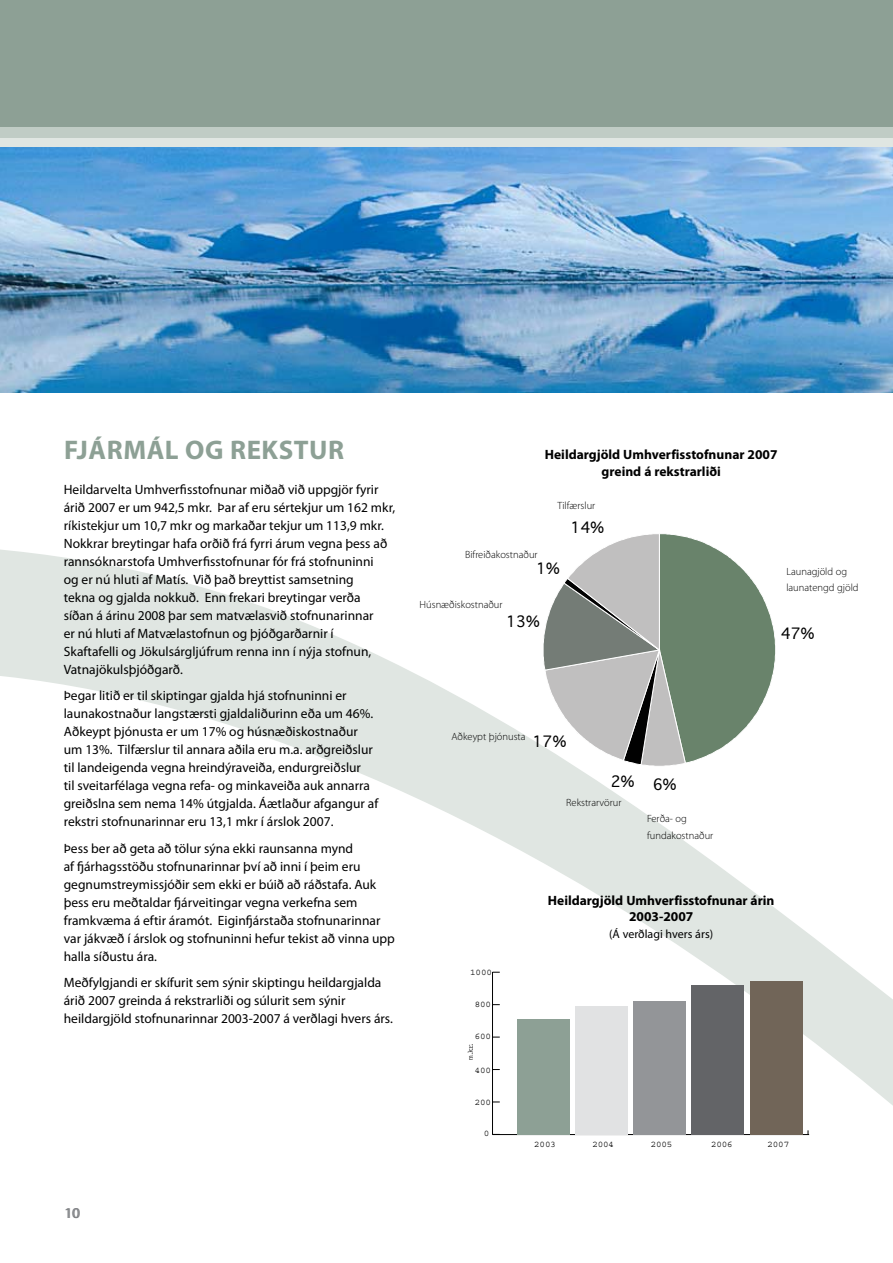
<style>
.page{position:relative;width:893px;height:1263px;background:#fff}
.page>*{position:absolute;margin:0;border:0;box-sizing:border-box;transform-origin:0 0}
.t1{font:700 27px "Myriad Pro";letter-spacing:.02em;color:#8da095}
.t2{font:15px "Geneva";color:#010101}
.t3{font:15px "Myriad Pro";color:#808285}
.t4{font:13.5px/18px "Myriad Pro";color:#000}
.t5{font:700 13.5px/16.5px "Myriad Pro";color:#000;text-align:center}
.t6{font:12px "Myriad Pro";color:#000}
.t7{font:300 10.5px/16.5px "Myriad Pro";color:#000}
.t8{font:9.15px "Courier";letter-spacing:-.01em;color:#000}
.t9{font:7.65px "Courier";color:#000}
</style>
<div class="page">
<svg style="left:0;top:549px;width:893px;height:587px"></svg>
<div style="left:0;top:0;width:893px;height:128px;background:#8da095"></div>
<div style="left:0;top:128px;width:893px;height:10px;background:#c0ccc5"></div>
<div style="left:0;top:138px;width:893px;height:11px;background:#e0e6e2"></div>
<svg style="left:542px;top:534px;width:234px;height:233px"></svg>
<img style="left:0;top:148px;width:893px;height:244px">
<hr style="left:492px;top:1134px;width:317px;height:1px;background:#000">
<hr style="left:492px;top:972px;width:1px;height:162px;background:#000">
<div style="left:691px;top:985px;width:53px;height:149px;background:#636467"></div>
<div style="left:750px;top:981px;width:52px;height:153px;background:#716558"></div>
<div style="left:633px;top:1000px;width:52px;height:134px;background:#939598"></div>
<div style="left:575px;top:1005px;width:52px;height:129px;background:#e1e2e3"></div>
<div style="left:517px;top:1019px;width:52px;height:115px;background:#8da095"></div>
<h1 class="t1" style="left:64px;top:433px;width:282px">FJÁRMÁL OG REKSTUR</h1>
<p class="t4" style="left:64px;top:480px;width:333px">Heildarvelta Umhverfisstofnunar miðað við uppgjör fyrir árið 2007 er um 942,5 mkr. Þar af eru sértekjur um 162 mkr, ríkistekjur um 10,7 mkr og markaðar tekjur um 113,9 mkr.<br>Nokkrar breytingar hafa orðið frá fyrri árum vegna þess að rannsóknarstofa Umhverfisstofnunar fór frá stofnuninni<br>og er nú hluti af Matís. Við það breyttist samsetning<br>tekna og gjalda nokkuð. Enn frekari breytingar verða<br>síðan á árinu 2008 þar sem matvælasvið stofnunarinnar<br>er nú hluti af Matvælastofnun og þjóðgarðarnir í<br>Skaftafelli og Jökulsárgljúfrum renna inn í nýja stofnun, Vatnajökulsþjóðgarð.</p>
<p class="t4" style="left:64px;top:686px;width:316px">Þegar litið er til skiptingar gjalda hjá stofnuninni er launakostnaður langstærsti gjaldaliðurinn eða um 46%.<br>Aðkeypt þjónusta er um 17% og húsnæðiskostnaður um 13%. Tilfærslur til annara aðila eru m.a. arðgreiðslur til landeigenda vegna hreindýraveiða, endurgreiðslur<br>til sveitarfélaga vegna refa- og minkaveiða auk annarra greiðslna sem nema 14% útgjalda. Áætlaður afgangur af rekstri stofnunarinnar eru 13,1 mkr í árslok 2007.</p>
<p class="t4" style="left:64px;top:839px;width:333px">Þess ber að geta að tölur sýna ekki raunsanna mynd<br>af fjárhagsstöðu stofnunarinnar því að inni í þeim eru gegnumstreymissjóðir sem ekki er búið að ráðstafa. Auk þess eru meðtaldar fjárveitingar vegna verkefna sem framkvæma á eftir áramót. Eiginfjárstaða stofnunarinnar var jákvæð í árslok og stofnuninni hefur tekist að vinna upp halla síðustu ára.</p>
<p class="t4" style="left:64px;top:973px;width:331px">Meðfylgjandi er skífurit sem sýnir skiptingu heildargjalda árið 2007 greinda á rekstrarliði og súlurit sem sýnir heildargjöld stofnunarinnar 2003-2007 á verðlagi hvers árs.</p>
<p class="t3" style="left:65px;top:1204px;width:17px">10</p>
<p class="t5" style="left:545px;top:446px;width:234px">Heildargjöld Umhverfisstofnunar 2007 greind á rekstrarliði</p>
<p class="t7" style="left:557px;top:497px;width:39px">Tilfærslur</p>
<p class="t7" style="left:465px;top:546px;width:74px">Bifreiðakostnaður</p>
<p class="t7" style="left:420px;top:596px;width:85px">Húsnæðiskostnaður</p>
<p class="t2" style="left:536px;top:559px;width:25px">1%</p>
<p class="t2" style="left:506px;top:612px;width:35px">13%</p>
<p class="t2" style="left:570px;top:518px;width:35px">14%</p>
<p class="t7" style="left:451px;top:728px;width:76px">Aðkeypt þjónusta</p>
<p class="t2" style="left:533px;top:732px;width:35px">17%</p>
<p class="t2" style="left:611px;top:773px;width:67px">2% 6%</p>
<p class="t7" style="left:566px;top:794px;width:57px">Rekstrarvörur</p>
<p class="t7" style="left:647px;top:810px;width:68px">Ferða- og fundakostnaður</p>
<p class="t7" style="left:786px;top:563px;width:74px">Launagjöld og launatengd gjöld</p>
<p class="t2" style="left:781px;top:624px;width:35px">47%</p>
<p class="t8" style="left:470px;top:968px;width:23px">1000</p>
<p class="t8" style="left:475px;top:999px;width:18px">800</p>
<p class="t8" style="left:475px;top:1032px;width:18px">600</p>
<p class="t9" style="left:466px;top:1060px;width:19px;rotate:-90deg">m.kr.</p>
<p class="t8" style="left:475px;top:1065px;width:18px">400</p>
<p class="t8" style="left:475px;top:1097px;width:18px">200</p>
<p class="t8" style="left:484px;top:1128px;width:7px">0</p>
<p class="t5" style="left:548px;top:892px;width:228px">Heildargjöld Umhverfisstofnunar árin<br>2003-2007</p>
<p class="t6" style="left:609px;top:926px;width:105px">(Á verðlagi hvers árs)</p>
<p class="t8" style="left:534px;top:1140px;width:23px">2003</p>
<p class="t8" style="left:592px;top:1140px;width:23px">2004</p>
<p class="t8" style="left:651px;top:1140px;width:23px">2005</p>
<p class="t8" style="left:711px;top:1140px;width:23px">2006</p>
<p class="t8" style="left:767px;top:1140px;width:23px">2007</p>
</div>
